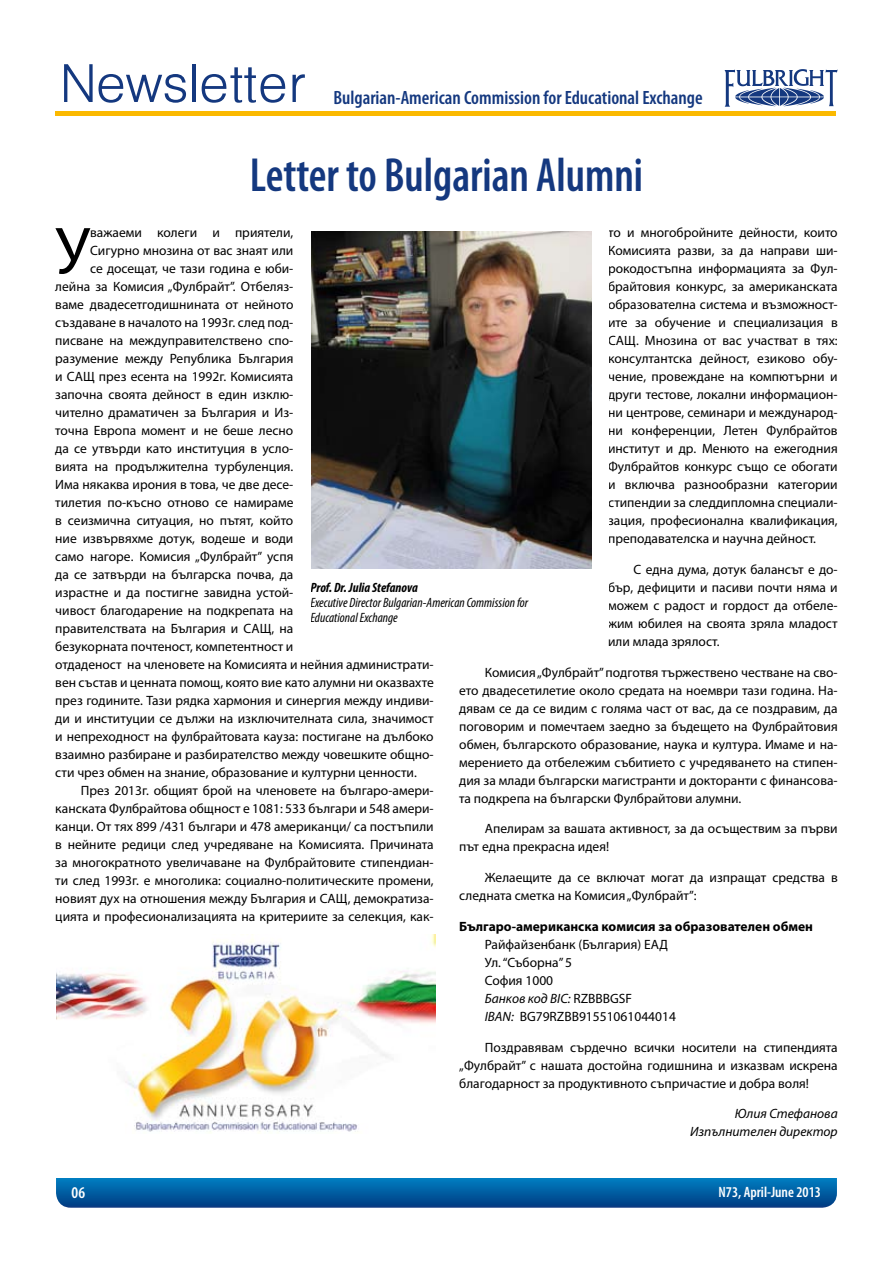
<style>
.page{position:relative;width:893px;height:1263px;background:#fff}
.page>*{position:absolute;margin:0;border:0;box-sizing:border-box;transform-origin:0 0}
.t1{font:66.9px "Myriad Pro";color:#000}
.t2{font:59.1px "Helen BG Light Normal";color:#14387f}
.t3{font:600 condensed 48.15px "Myriad Pro";color:#14387f;scale:.93 1}
.t4{font:600 condensed 19.35px "Myriad Pro";color:#14387f}
.t5{font:600 condensed 16.5px "Myriad Pro";color:#fff}
.t6{font:600 condensed 15px "Myriad Pro";color:#fff}
.t7{font:13.5px/18px "Myriad Pro";color:#000;text-align:justify}
.t8{font:italic condensed 13.5px/15px "Myriad Pro";color:#000}
.t9{font:700 13.5px "Myriad Pro";color:#000}
.t10{font:italic 13.5px/18px "Myriad Pro";color:#000;text-align:right}
.t11{font:italic 700 condensed 13.5px "Myriad Pro";color:#000}
.s1{font-style:italic}
</style>
<div class="page">
<svg style="left:56px;top:1178px;width:781px;height:30px;background:#045ea2"></svg>
<hr style="left:55px;top:112px;width:781px;height:4px;background:#fbb900">
<svg style="left:724px;top:69px;width:114px;height:38px"></svg>
<img style="left:311px;top:231px;width:281px;height:337px">
<img style="left:57px;top:934px;width:378px;height:199px">
<h2 class="t2" style="left:60px;top:55px;width:248px">Newsletter</h2>
<h3 class="t4" style="left:333px;top:85px;width:371px">Bulgarian-American Commission for Educational Exchange</h3>
<h3 class="t3" style="left:250px;top:145px;width:424px">Letter to Bulgarian Alumni</h3>
<p class="t7" style="left:608px;top:223px;width:231px">то и многобройните дейности, които Комисията разви, за да направи ши&shy;рокодостъпна информацията за Фул&shy;брайтовия конкурс, за американската образователна система и възможност&shy;ите за обучение и специализация в САЩ. Мнозина от вас участват в тях: консултантска дейност, езиково обу&shy;чение, провеждане на компютърни и други тестове, локални информацион&shy;ни центрове, семинари и международ&shy;ни конференции, Летен Фулбрайтов институт и др. Менюто на ежегодния Фулбрайтов конкурс също се обогати и включва разнообразни категории стипендии за следдипломна специали&shy;зация, професионална квалификация, преподавателска и научна дейност.</p>
<p class="t7" style="left:608px;top:560px;width:231px;text-indent:26px">С една дума, дотук балансът е до&shy;бър, дефицити и пасиви почти няма и можем с радост и гордост да отбеле&shy;жим юбилея на своята зряла младост или млада зрялост.</p>
<p class="t7" style="left:459px;top:663px;width:380px;text-indent:26px">Комисия „Фулбрайт” подготвя тържествено честване на сво&shy;ето двадесетилетие около средата на ноември тази година. На&shy;дявам се да се видим с голяма част от вас, да се поздравим, да поговорим и помечтаем заедно за бъдещето на Фулбрайтовия обмен, българското образование, наука и култура. Имаме и на&shy;мерението да отбележим събитието с учредяването на стипен&shy;дия за млади български магистранти и докторанти с финансова&shy;та подкрепа на български Фулбрайтови алумни.</p>
<p class="t7" style="left:459px;top:819px;width:380px;text-indent:26px">Апелирам за вашата активност, за да осъществим за първи път една прекрасна идея!</p>
<p class="t7" style="left:459px;top:868px;width:380px;text-indent:26px">Желаещите да се включат могат да изпращат средства в следната сметка на Комисия „Фулбрайт”:</p>
<p class="t9" style="left:459px;top:917px;width:355px">Българо-американска комисия за образователен обмен</p>
<p class="t7" style="left:485px;top:935px;width:193px;text-align:left">Райфайзенбанк (България) ЕАД<br>Ул. “Съборна” 5<br>София 1000<br><span class="s1">Банков код BIC:</span> RZBBBGSF<br><span class="s1">IBAN:</span> BG79RZBB91551061044014</p>
<p class="t7" style="left:459px;top:1038px;width:380px;text-indent:26px">Поздравявам сърдечно всички носители на стипендията „Фулбрайт” с нашата достойна годишнина и изказвам искрена благодарност за продуктивното съпричастие и добра воля!</p>
<p class="t10" style="left:690px;top:1104px;width:149px">Юлия Стефанова<br>Изпълнителен директор</p>
<h1 class="t1" style="left:55px;top:210px;width:36px">У</h1>
<p class="t7" style="left:90px;top:224px;width:205px">важаеми колеги и приятели,</p>
<p class="t7" style="left:90px;top:241px;width:205px">Сигурно мнозина от вас знаят или</p>
<p class="t7" style="left:90px;top:259px;width:205px">се досещат, че тази година е юби-</p>
<p class="t7" style="left:55px;top:277px;width:240px">лейна за Комисия „Фулбрайт”. Отбеляз-</p>
<p class="t7" style="left:55px;top:295px;width:240px">ваме двадесетгодишнината от нейното</p>
<p class="t7" style="left:55px;top:313px;width:240px">създаване в началото на 1993г. след под-</p>
<p class="t7" style="left:55px;top:331px;width:240px">писване на междуправителствено спо-</p>
<p class="t7" style="left:55px;top:349px;width:240px">разумение между Република България</p>
<p class="t7" style="left:55px;top:367px;width:240px">и САЩ през есента на 1992г. Комисията</p>
<p class="t7" style="left:55px;top:385px;width:240px">започна своята дейност в един изклю-</p>
<p class="t7" style="left:55px;top:403px;width:240px">чително драматичен за България и Из-</p>
<p class="t7" style="left:55px;top:421px;width:240px">точна Европа момент и не беше лесно</p>
<p class="t7" style="left:55px;top:439px;width:240px">да се утвърди като институция в усло-</p>
<p class="t7" style="left:55px;top:457px;width:240px">вията на продължителна турбуленция.</p>
<p class="t7" style="left:55px;top:475px;width:240px">Има някаква ирония в това, че две десе-</p>
<p class="t7" style="left:55px;top:493px;width:240px">тилетия по-късно отново се намираме</p>
<p class="t7" style="left:55px;top:511px;width:240px">в сеизмична ситуация, но пътят, който</p>
<p class="t7" style="left:55px;top:529px;width:240px">ние извървяхме дотук, водеше и води</p>
<p class="t7" style="left:55px;top:547px;width:240px">само нагоре. Комисия „Фулбрайт” успя</p>
<p class="t7" style="left:55px;top:565px;width:240px">да се затвърди на българска почва, да</p>
<p class="t7" style="left:55px;top:583px;width:240px">израстне и да постигне завидна устой-</p>
<p class="t7" style="left:55px;top:601px;width:240px">чивост благодарение на подкрепата на</p>
<p class="t7" style="left:55px;top:619px;width:240px">правителствата на България и САЩ, на</p>
<p class="t7" style="left:55px;top:637px;width:240px">безукорната почтеност, компетентност и</p>
<p class="t7" style="left:55px;top:655px;width:380px">отдаденост на членовете на Комисията и нейния администрати-</p>
<p class="t7" style="left:55px;top:673px;width:380px">вен състав и ценната помощ, която вие като алумни ни оказвахте</p>
<p class="t7" style="left:55px;top:691px;width:380px">през годините. Тази рядка хармония и синергия между индиви-</p>
<p class="t7" style="left:55px;top:709px;width:380px">ди и институции се дължи на изключителната сила, значимост</p>
<p class="t7" style="left:55px;top:727px;width:380px">и непреходност на фулбрайтовата кауза: постигане на дълбоко</p>
<p class="t7" style="left:55px;top:745px;width:380px">взаимно разбиране и разбирателство между човешките общно-</p>
<p class="t7" style="left:55px;top:763px;width:363px">сти чрез обмен на знание, образование и културни ценности.</p>
<p class="t7" style="left:81px;top:781px;width:354px">През 2013г. общият брой на членовете на българо-амери-</p>
<p class="t7" style="left:55px;top:799px;width:380px">канската Фулбрайтова общност е 1081: 533 българи и 548 амери-</p>
<p class="t7" style="left:55px;top:817px;width:380px">канци. От тях 899 /431 българи и 478 американци/ са постъпили</p>
<p class="t7" style="left:55px;top:835px;width:380px">в нейните редици след учредяване на Комисията. Причината</p>
<p class="t7" style="left:55px;top:853px;width:380px">за многократното увеличаване на Фулбрайтовите стипендиан-</p>
<p class="t7" style="left:55px;top:871px;width:380px">ти след 1993г. е многолика: социално-политическите промени,</p>
<p class="t7" style="left:55px;top:889px;width:380px">новият дух на отношения между България и САЩ, демократиза-</p>
<p class="t7" style="left:55px;top:907px;width:380px">цията и професионализацията на критериите за селекция, как-</p>
<p class="t11" style="left:310px;top:579px;width:109px">Prof. Dr. Julia Stefanova</p>
<p class="t8" style="left:310px;top:595px;width:219px">Executive Director Bulgarian-American Commission for<br>Educational Exchange</p>
<p class="t5" style="left:72px;top:1182px;width:15px">06</p>
<p class="t6" style="left:718px;top:1183px;width:104px">N73, April-June 2013</p>
</div>
